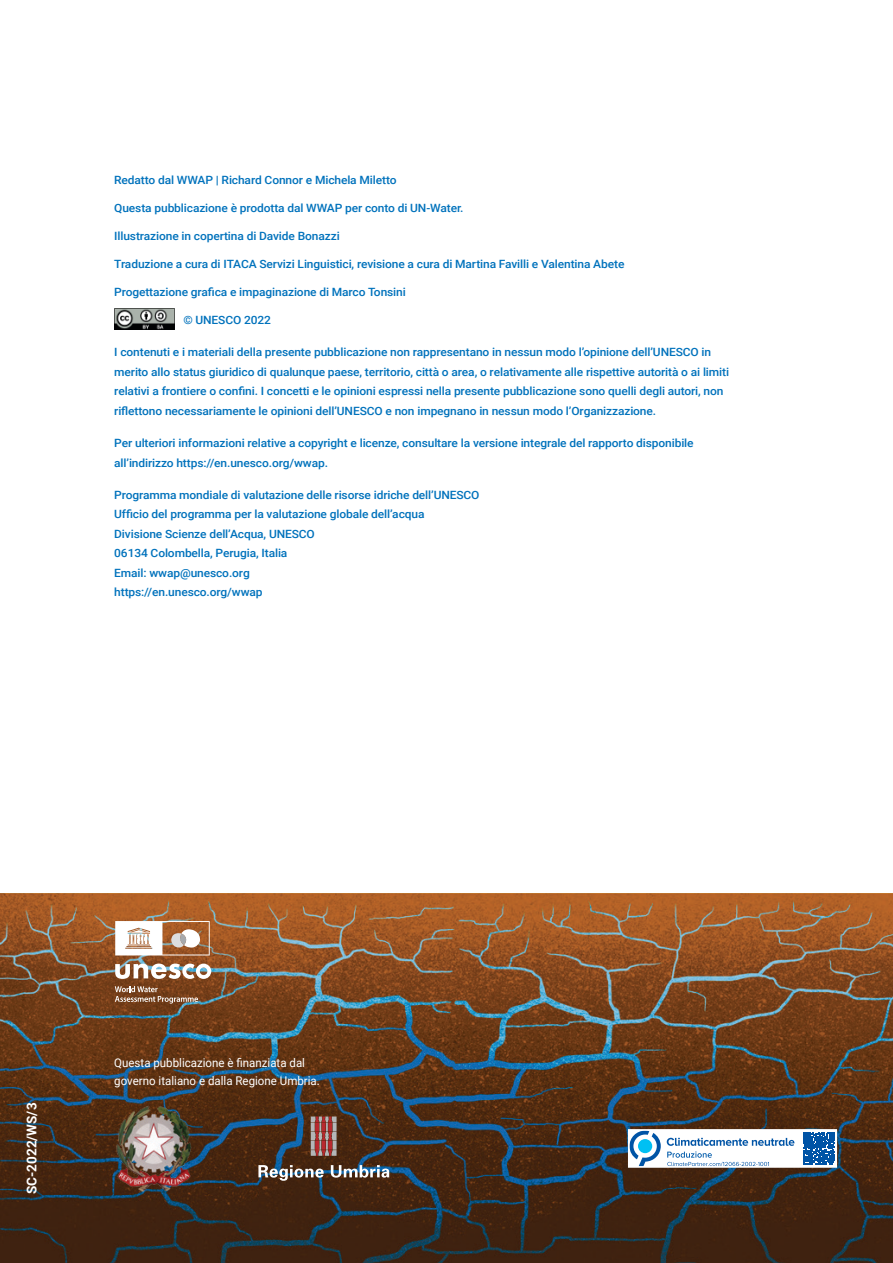
<style>
.page{position:relative;width:893px;height:1263px;background:#fff}
.page>*{position:absolute;margin:0;border:0;box-sizing:border-box;transform-origin:0 0}
.t1{font:700 13.5px "Roboto";color:#fff}
.t2{font:12px/18px "Roboto";color:#fff;scale:.96 1}
.t3{font:500 11.4px/19.5px "Roboto";letter-spacing:-.01em;color:#0072bc;scale:1.05 1}
</style>
<div class="page">
<img style="left:0;top:893px;width:893px;height:370px">
<img style="left:114px;top:308px;width:60px;height:21px">
<img style="left:114px;top:1103px;width:82px;height:91px">
<svg style="left:311px;top:1116px;width:26px;height:40px"></svg>
<svg style="left:258px;top:1165px;width:131px;height:16px"></svg>
<svg style="left:115px;top:963px;width:96px;height:16px"></svg>
<svg style="left:115px;top:921px;width:95px;height:34px"></svg>
<svg style="left:115px;top:986px;width:83px;height:17px"></svg>
<svg style="left:627px;top:1128px;width:211px;height:40px"></svg>
<p class="t3" style="left:114px;top:170px;width:270px">Redatto dal WWAP | Richard Connor e Michela Miletto</p>
<p class="t3" style="left:114px;top:198px;width:334px">Questa pubblicazione è prodotta dal WWAP per conto di UN-Water.</p>
<p class="t3" style="left:114px;top:226px;width:216px">Illustrazione in copertina di Davide Bonazzi</p>
<p class="t3" style="left:114px;top:254px;width:487px">Traduzione a cura di ITACA Servizi Linguistici, revisione a cura di Martina Favilli e Valentina Abete</p>
<p class="t3" style="left:114px;top:282px;width:279px">Progettazione grafica e impaginazione di Marco Tonsini</p>
<p class="t3" style="left:183px;top:310px;width:85px">© UNESCO 2022</p>
<p class="t3" style="left:114px;top:342px;width:587px">I contenuti e i materiali della presente pubblicazione non rappresentano in nessun modo l’opinione dell’UNESCO in merito allo status giuridico di qualunque paese, territorio, città o area, o relativamente alle rispettive autorità o ai limiti relativi a frontiere o confini. I concetti e le opinioni espressi nella presente pubblicazione sono quelli degli autori, non riflettono necessariamente le opinioni dell’UNESCO e non impegnano in nessun modo l’Organizzazione.</p>
<p class="t3" style="left:114px;top:433px;width:553px">Per ulteriori informazioni relative a copyright e licenze, consultare la versione integrale del rapporto disponibile all’indirizzo https://en.unesco.org/wwap.</p>
<p class="t3" style="left:114px;top:485px;width:349px">Programma mondiale di valutazione delle risorse idriche dell’UNESCO Ufficio del programma per la valutazione globale dell’acqua<br>Divisione Scienze dell’Acqua, UNESCO<br>06134 Colombella, Perugia, Italia<br>Email: wwap@unesco.org<br>https://en.unesco.org/wwap</p>
<p class="t1" style="left:22px;top:1194px;width:93px;rotate:-90deg">SC-2022/WS/3</p>
<p class="t2" style="left:114px;top:1053px;width:216px">Questa pubblicazione è finanziata dal governo italiano e dalla Regione Umbria.</p>
</div>
